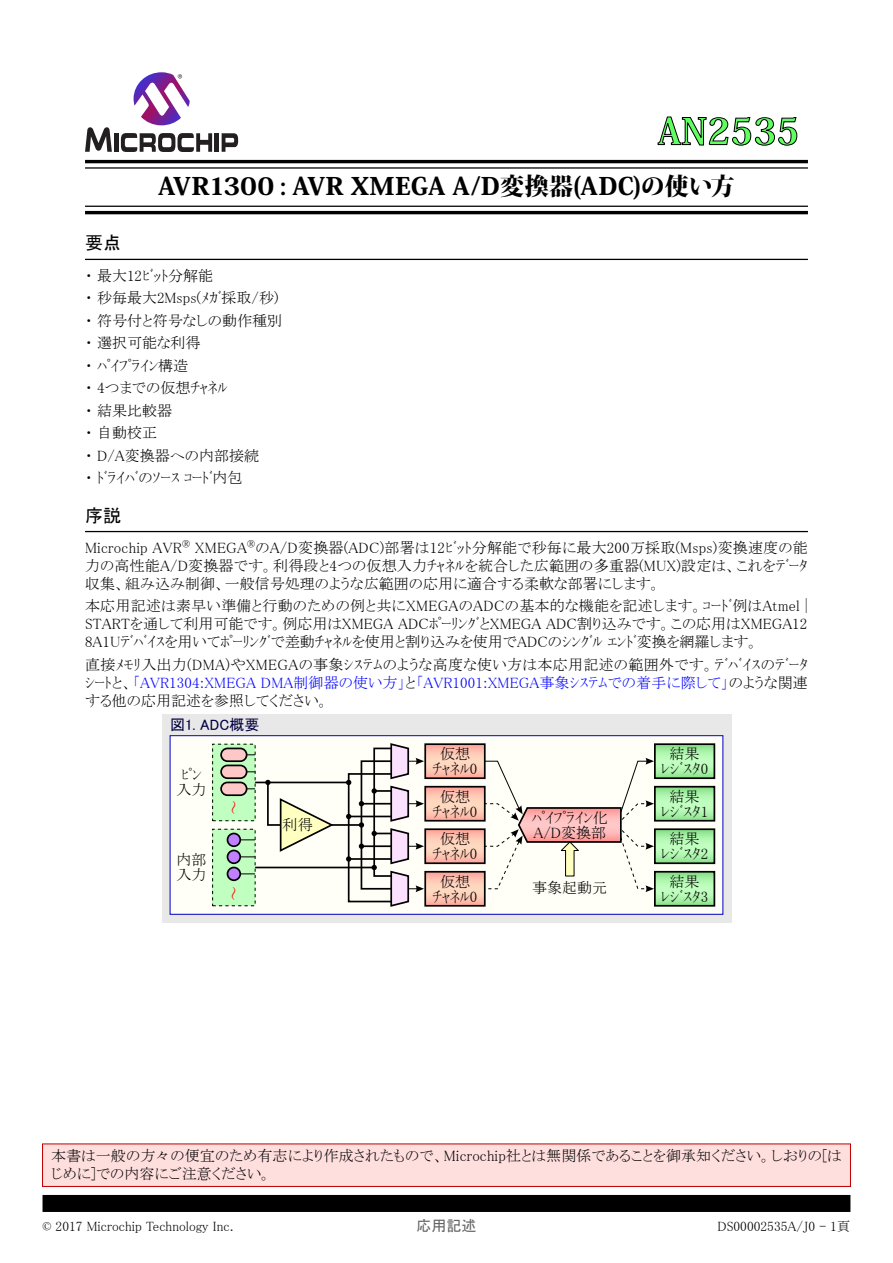
<style>
.page{position:relative;width:893px;height:1263px;background:#fff}
.page>*{position:absolute;margin:0;border:0;box-sizing:border-box;transform-origin:0 0}
.t1{font:800 36px "Koz Min Pro";color:#60ff60}
.t2{font:800 24px "Koz Min Pro";color:#000;scale:1.1 1}
.t3{font:18px "MS P Gothic";color:#000}
.t4{font:15px/15px "MS P Mincho";color:#000;text-align:center}
.t5{font:15px "MS P Gothic";color:#000040}
.t6{font:15px "MS P Gothic";color:#646464}
.t7{font:15px "MS P Mincho";color:#f00}
.t8{font:13.5px "MS P Mincho";color:#000}
.s1{color:#00f}
</style>
<div class="page">
<svg style="left:85px;top:127px;width:27px;height:25px"></svg>
<div style="left:114px;top:133px;width:5px;height:19px;background:#231f20"></div>
<hr style="left:215px;top:133px;width:4px;height:19px;background:#231f20">
<svg style="left:222px;top:133px;width:16px;height:19px"></svg>
<svg style="left:121px;top:133px;width:91px;height:19px"></svg>
<svg style="left:134px;top:72px;width:56px;height:53px"></svg>
<svg style="left:658px;top:116px;width:139px;height:30px"></svg>
<hr style="left:85px;top:160px;width:723px;height:3px;background:#000">
<hr style="left:85px;top:167px;width:723px;height:2px;background:#000">
<hr style="left:85px;top:206px;width:723px;height:1px;background:#000">
<hr style="left:85px;top:211px;width:723px;height:3px;background:#000">
<div style="left:43px;top:1144px;width:807px;height:42px;background:#ffdede"></div>
<div style="left:42px;top:1143px;width:809px;height:44px;border:1px solid #c00000"></div>
<div style="left:43px;top:1195px;width:807px;height:17px;background:#000"></div>
<hr style="left:85px;top:259px;width:723px;height:1px;background:#000">
<hr style="left:85px;top:531px;width:723px;height:1px;background:#000">
<div style="left:162px;top:714px;width:569px;height:209px;background:#e8e8e8"></div>
<div style="left:170px;top:736px;width:553px;height:178px;background:#fffff7"></div>
<div style="left:170px;top:735px;width:553px;height:180px;border:1px solid #0000c0"></div>
<svg style="left:657px;top:746px;width:55px;height:30px;background:#aff5af"></svg>
<div style="left:654px;top:743px;width:61px;height:36px;border:2px solid #000"></div>
<svg style="left:427px;top:746px;width:56px;height:30px;background:#ffc8b4"></svg>
<div style="left:424px;top:743px;width:62px;height:36px;border:2px solid #000"></div>
<div style="left:348px;top:773px;width:44px;height:129px;border:2px solid #000"></div>
<div style="left:361px;top:760px;width:31px;height:130px;border:2px solid #000"></div>
<svg style="left:657px;top:789px;width:55px;height:29px;background:#b0f5b0"></svg>
<div style="left:654px;top:786px;width:61px;height:35px;border:2px solid #000"></div>
<svg style="left:657px;top:831px;width:55px;height:30px;background:#aef5ae"></svg>
<div style="left:654px;top:828px;width:61px;height:36px;border:2px solid #000"></div>
<svg style="left:657px;top:874px;width:55px;height:30px;background:#aff5af"></svg>
<div style="left:654px;top:871px;width:61px;height:36px;border:2px solid #000"></div>
<svg style="left:427px;top:789px;width:56px;height:29px;background:#ffc9b5"></svg>
<div style="left:424px;top:786px;width:62px;height:35px;border:2px solid #000"></div>
<svg style="left:427px;top:831px;width:56px;height:30px;background:#ffc8b4"></svg>
<div style="left:424px;top:828px;width:62px;height:36px;border:2px solid #000"></div>
<svg style="left:427px;top:874px;width:56px;height:30px;background:#ffc8b4"></svg>
<div style="left:424px;top:871px;width:62px;height:36px;border:2px solid #000"></div>
<div style="left:213px;top:744px;width:42px;height:77px;background:#c0ffc0"></div>
<div style="left:213px;top:829px;width:42px;height:77px;background:#c0ffc0"></div>
<div style="left:221px;top:748px;width:26px;height:13px;background:#ffc8c8;border-radius:6px"></div>
<div style="left:220px;top:747px;width:27px;height:15px;border:2px solid #000;border-radius:6px"></div>
<div style="left:221px;top:765px;width:26px;height:13px;background:#ffc8c8;border-radius:6px"></div>
<div style="left:220px;top:764px;width:27px;height:15px;border:2px solid #000;border-radius:6px"></div>
<div style="left:221px;top:782px;width:26px;height:13px;background:#ffc8c8;border-radius:6px"></div>
<div style="left:220px;top:782px;width:27px;height:14px;border:2px solid #000;border-radius:6px"></div>
<div style="left:227px;top:833px;width:13px;height:13px;background:#c080ff;border-radius:50%"></div>
<div style="left:227px;top:833px;width:14px;height:14px;border:2px solid #000;border-radius:50%"></div>
<div style="left:227px;top:850px;width:13px;height:13px;background:#c080ff;border-radius:50%"></div>
<div style="left:227px;top:850px;width:14px;height:14px;border:2px solid #000;border-radius:50%"></div>
<div style="left:227px;top:867px;width:13px;height:13px;background:#c080ff;border-radius:50%"></div>
<div style="left:227px;top:867px;width:14px;height:14px;border:2px solid #000;border-radius:50%"></div>
<hr style="left:255px;top:782px;width:94px;height:1px;background:#000">
<hr style="left:255px;top:867px;width:119px;height:1px;background:#000">
<svg style="left:240px;top:839px;width:15px;height:1px"></svg>
<svg style="left:240px;top:856px;width:15px;height:1px"></svg>
<svg style="left:240px;top:873px;width:15px;height:1px"></svg>
<hr style="left:332px;top:824px;width:29px;height:2px;background:#000">
<hr style="left:361px;top:803px;width:30px;height:1px;background:#000">
<hr style="left:361px;top:845px;width:30px;height:2px;background:#000">
<hr style="left:349px;top:816px;width:42px;height:1px;background:#000">
<svg style="left:265px;top:780px;width:70px;height:72px"></svg>
<svg style="left:346px;top:780px;width:5px;height:5px"></svg>
<svg style="left:359px;top:801px;width:5px;height:5px"></svg>
<svg style="left:346px;top:814px;width:5px;height:5px"></svg>
<svg style="left:359px;top:822px;width:5px;height:6px"></svg>
<svg style="left:359px;top:843px;width:5px;height:6px"></svg>
<svg style="left:372px;top:743px;width:52px;height:164px"></svg>
<hr style="left:349px;top:858px;width:42px;height:2px;background:#000">
<svg style="left:346px;top:856px;width:5px;height:6px"></svg>
<svg style="left:484px;top:758px;width:170px;height:134px"></svg>
<h1 class="t1" style="left:658px;top:105px;width:143px">AN2535</h1>
<h2 class="t2" style="left:158px;top:168px;width:525px">AVR1300 : AVR XMEGA A/D変換器(ADC)の使い方</h2>
<p class="t3" style="left:85px;top:234px;width:37px">要点</p>
<p class="t4" style="left:85px;top:264px;width:199px;line-height:22.5px;text-align:left">・ 最大12ﾋﾞｯﾄ分解能<br>・ 秒毎最大2Msps(ﾒｶﾞ採取/秒)・ 符号付と符号なしの動作種別・ 選択可能な利得<br>・ ﾊﾟｲﾌﾟﾗｲﾝ構造<br>・ 4つまでの仮想ﾁｬﾈﾙ<br>・ 結果比較器<br>・ 自動校正<br>・ D/A変換器への内部接続<br>・ ﾄﾞﾗｲﾊﾞのｿｰｽ ｺｰﾄﾞ内包</p>
<p class="t3" style="left:85px;top:506px;width:37px">序説</p>
<p class="t4" style="left:85px;top:538px;width:724px;line-height:18px;text-align:justify">Microchip AVR<sup>®</sup> XMEGA<sup>®</sup>のA/D変換器(ADC)部署は12ﾋﾞｯﾄ分解能で秒毎に最大200万採取(Msps)変換速度の能力の高性能A/D変換器です。利得段と4つの仮想入力ﾁｬﾈﾙを統合した広範囲の多重器(MUX)設定は、これをﾃﾞｰﾀ収集、組み込み制御、一般信号処理のような広範囲の応用に適合する柔軟な部署にします。</p>
<p class="t4" style="left:85px;top:597px;width:724px;line-height:18px;text-align:justify">本応用記述は素早い準備と行動のための例と共にXMEGAのADCの基本的な機能を記述します。ｺｰﾄﾞ例はAtmel | STARTを通して利用可能です。例応用はXMEGA ADCﾎﾟｰﾘﾝｸﾞとXMEGA ADC割り込みです。この応用はXMEGA12<br>8A1Uﾃﾞﾊﾞｲｽを用いてﾎﾟｰﾘﾝｸﾞで差動ﾁｬﾈﾙを使用と割り込みを使用でADCのｼﾝｸﾞﾙ ｴﾝﾄﾞ変換を網羅します。</p>
<p class="t4" style="left:85px;top:655px;width:724px;line-height:18px;text-align:justify">直接ﾒﾓﾘ入出力(DMA)やXMEGAの事象ｼｽﾃﾑのような高度な使い方は本応用記述の範囲外です。ﾃﾞﾊﾞｲｽのﾃﾞｰﾀｼｰﾄと、<span class="s1">「AVR1304:XMEGA DMA制御器の使い方」</span>と<span class="s1">「AVR1001:XMEGA事象ｼｽﾃﾑでの着手に際して」</span>のような関連する他の応用記述を参照してください。</p>
<p class="t5" style="left:170px;top:717px;width:91px">図1. ADC概要</p>
<p class="t4" style="left:661px;top:746px;width:49px">結果<br>ﾚｼﾞｽﾀ0</p>
<p class="t4" style="left:532px;top:810px;width:78px;text-align:left">ﾊﾟｲﾌﾟﾗｲﾝ化<br>A/D変換部</p>
<p class="t4" style="left:433px;top:746px;width:46px">仮想<br>ﾁｬﾈﾙ0</p>
<p class="t4" style="left:176px;top:767px;width:31px">ﾋﾟﾝ入力</p>
<p class="t4" style="left:661px;top:789px;width:49px">結果<br>ﾚｼﾞｽﾀ1</p>
<p class="t4" style="left:661px;top:831px;width:49px">結果<br>ﾚｼﾞｽﾀ2</p>
<p class="t4" style="left:661px;top:874px;width:49px">結果<br>ﾚｼﾞｽﾀ3</p>
<p class="t4" style="left:433px;top:789px;width:46px">仮想<br>ﾁｬﾈﾙ0</p>
<p class="t4" style="left:433px;top:831px;width:46px">仮想<br>ﾁｬﾈﾙ0</p>
<p class="t4" style="left:433px;top:874px;width:46px">仮想<br>ﾁｬﾈﾙ0</p>
<p class="t7" style="left:226px;top:815px;width:16px;rotate:-90deg">～</p>
<p class="t4" style="left:283px;top:817px;width:31px">利得</p>
<p class="t4" style="left:176px;top:852px;width:31px;text-align:left">内部入力</p>
<p class="t4" style="left:532px;top:880px;width:76px">事象起動元</p>
<p class="t7" style="left:226px;top:900px;width:16px;rotate:-90deg">～</p>
<p class="t4" style="left:51px;top:1147px;width:792px;line-height:18px;text-align:left">本書は一般の方々の便宜のため有志により作成されたもので、Microchip社とは無関係であることを御承知ください。しおりの[はじめに]での内容にご注意ください。</p>
<p class="t8" style="left:43px;top:1219px;width:193px">© 2017 Microchip Technology Inc.</p>
<p class="t6" style="left:416px;top:1218px;width:61px">応用記述</p>
<p class="t8" style="left:717px;top:1219px;width:135px">DS00002535A/J0 - 1頁</p>
</div>
